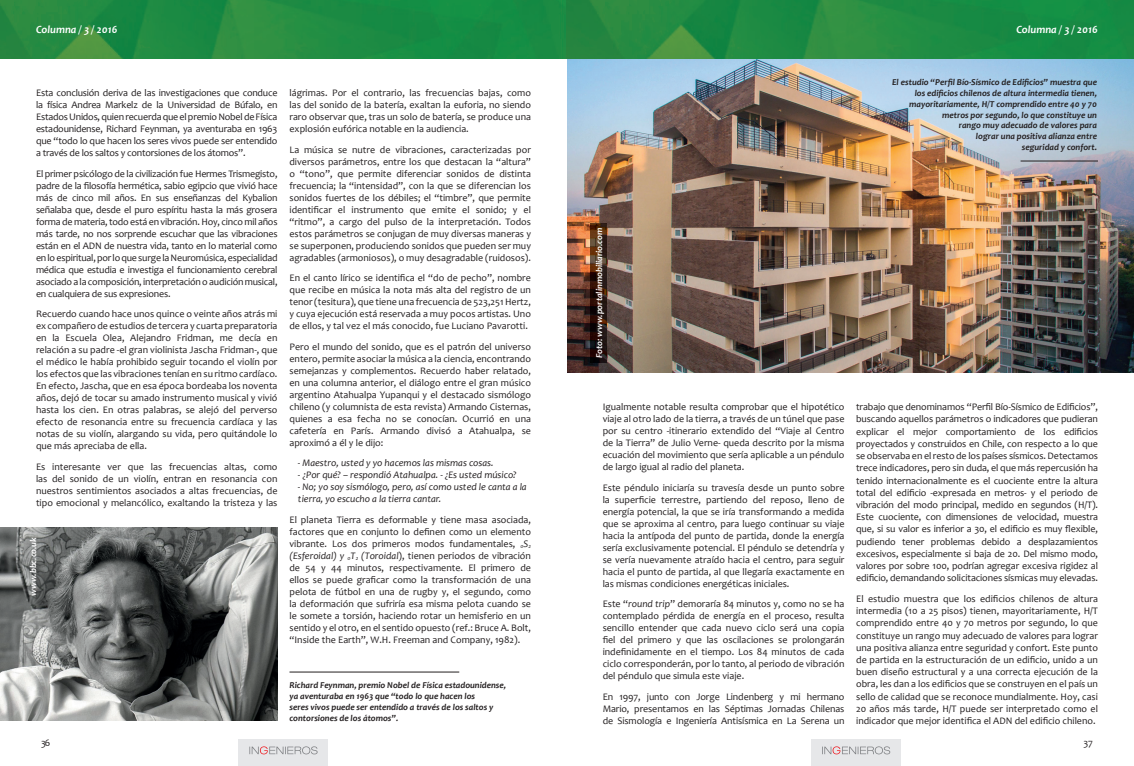
<style>
.page{position:relative;width:1134px;height:766px;background:#fff}
.page>*{position:absolute;margin:0;border:0;box-sizing:border-box;transform-origin:0 0}
.t1{font:italic 700 11px "Candara";color:#fff}
.t2{font:10px/12px "Candara";color:#231f20;text-align:justify}
.t3{font:italic 10px/12px "Candara";color:#231f20}
.t4{font:italic 700 9px/10.8px "Candara";color:#231f20}
.t5{font:italic 700 9px "Candara";color:#fff}
.s1{font-style:italic}
</style>
<div class="page">
<img style="left:567px;top:59px;width:567px;height:314px">
<img style="left:0;top:0;width:1134px;height:59px">
<div style="left:238px;top:738px;width:90px;height:27px;background:#e6e7e9"></div>
<svg style="left:249px;top:746px;width:69px;height:8px"></svg>
<div style="left:811px;top:738px;width:90px;height:27px;background:#e6e7e9"></div>
<svg style="left:822px;top:746px;width:68px;height:8px"></svg>
<hr style="left:289px;top:671px;width:170px;height:1px;background:#231f20">
<img style="left:0;top:527px;width:277px;height:193px">
<img style="left:591px;top:223px;width:16px;height:139px">
<hr style="left:1020px;top:161px;width:78px;height:1px;background:#231f20">
<p class="t1" style="left:36px;top:22px;width:83px">Columna / 3 / 2016</p>
<p class="t1" style="left:1016px;top:22px;width:83px">Columna / 3 / 2016</p>
<p class="t2" style="left:36px;top:87px;width:243px">Esta conclusión deriva de las investigaciones que conduce la física Andrea Markelz de la Universidad de Búfalo, en Estados Unidos, quien recuerda que el premio Nobel de Física estadounidense, Richard Feynman, ya aventuraba en 1963 que “todo lo que hacen los seres vivos puede ser entendido a través de los saltos y contorsiones de los átomos”.</p>
<p class="t2" style="left:36px;top:167px;width:243px">El primer psicólogo de la civilización fue Hermes Trismegisto, padre de la filosofía hermética, sabio egipcio que vivió hace más de cinco mil años. En sus enseñanzas del Kybalion señalaba que, desde el puro espíritu hasta la más grosera forma de materia, todo está en vibración. Hoy, cinco mil años más tarde, no nos sorprende escuchar que las vibraciones están en el ADN de nuestra vida, tanto en lo material como en lo espiritual, por lo que surge la Neuromúsica, especialidad médica que estudia e investiga el funcionamiento cerebral asociado a la composición, interpretación o audición musical, en cualquiera de sus expresiones.</p>
<p class="t2" style="left:36px;top:308px;width:243px">Recuerdo cuando hace unos quince o veinte años atrás mi ex compañero de estudios de tercera y cuarta preparatoria en la Escuela Olea, Alejandro Fridman, me decía en relación a su padre -el gran violinista Jascha Fridman-, que el médico le había prohibido seguir tocando el violín por los efectos que las vibraciones tenían en su ritmo cardíaco.<br>En efecto, Jascha, que en esa época bordeaba los noventa años, dejó de tocar su amado instrumento musical y vivió hasta los cien. En otras palabras, se alejó del perverso efecto de resonancia entre su frecuencia cardíaca y las notas de su violín, alargando su vida, pero quitándole lo que más apreciaba de ella.</p>
<p class="t2" style="left:36px;top:460px;width:243px">Es interesante ver que las frecuencias altas, como las del sonido de un violín, entran en resonancia con nuestros sentimientos asociados a altas frecuencias, de tipo emocional y melancólico, exaltando la tristeza y las</p>
<p class="t5" style="left:28px;top:595px;width:60px;rotate:-90deg">www.bbc.co.uk</p>
<p class="t2" style="left:289px;top:87px;width:243px">lágrimas. Por el contrario, las frecuencias bajas, como las del sonido de la batería, exaltan la euforia, no siendo raro observar que, tras un solo de batería, se produce una explosión eufórica notable en la audiencia.</p>
<p class="t2" style="left:289px;top:143px;width:243px">La música se nutre de vibraciones, caracterizadas por diversos parámetros, entre los que destacan la “altura” o “tono”, que permite diferenciar sonidos de distinta frecuencia; la “intensidad”, con la que se diferencian los sonidos fuertes de los débiles; el “timbre”, que permite identificar el instrumento que emite el sonido; y el “ritmo”, a cargo del pulso de la interpretación. Todos estos parámetros se conjugan de muy diversas maneras y se superponen, produciendo sonidos que pueden ser muy agradables (armoniosos), o muy desagradable (ruidosos).</p>
<p class="t2" style="left:289px;top:272px;width:243px">En el canto lírico se identifica el “do de pecho”, nombre que recibe en música la nota más alta del registro de un tenor (tesitura), que tiene una frecuencia de 523,251 Hertz, y cuya ejecución está reservada a muy pocos artistas. Uno de ellos, y tal vez el más conocido, fue Luciano Pavarotti.</p>
<p class="t2" style="left:289px;top:340px;width:243px">Pero el mundo del sonido, que es el patrón del universo entero, permite asociar la música a la ciencia, encontrando semejanzas y complementos. Recuerdo haber relatado, en una columna anterior, el diálogo entre el gran músico argentino Atahualpa Yupanqui y el destacado sismólogo chileno (y columnista de esta revista) Armando Cisternas, quienes a esa fecha no se conocían. Ocurrió en una cafetería en París. Armando divisó a Atahualpa, se aproximó a él y le dijo:</p>
<p class="t3" style="left:298px;top:457px;width:197px">- Maestro, usted y yo hacemos las mismas cosas.</p>
<p class="t3" style="left:298px;top:469px;width:220px">- ¿Por qué? – respondió Atahualpa. - ¿Es usted músico?</p>
<p class="t3" style="left:298px;top:481px;width:230px">- No; yo soy sismólogo, pero, así como usted le canta a la tierra, yo escucho a la tierra cantar.</p>
<p class="t2" style="left:289px;top:513px;width:243px">El planeta Tierra es deformable y tiene masa asociada, factores que en conjunto lo definen como un elemento vibrante. Los dos primeros modos fundamentales, <sub>0</sub><span class="s1">S</span><sub>2 </sub><span class="s1">(Esferoidal) y</span> <sub>0</sub><span class="s1">T</span><sub>2</sub> <span class="s1">(Toroidal</span>), tienen periodos de vibración de 54 y 44 minutos, respectivamente. El primero de ellos se puede graficar como la transformación de una pelota de fútbol en una de rugby y, el segundo, como la deformación que sufriría esa misma pelota cuando se le somete a torsión, haciendo rotar un hemisferio en un sentido y el otro, en el sentido opuesto (ref.: Bruce A. Bolt, “Inside the Earth”, W.H. Freeman and Company, 1982).</p>
<p class="t4" style="left:289px;top:680px;width:218px">Richard Feynman, premio Nobel de Física estadounidense, ya aventuraba en 1963 que “todo lo que hacen los<br>seres vivos puede ser entendido a través de los saltos y contorsiones de los átomos”.</p>
<p class="t4" style="left:892px;top:77px;width:206px;text-align:right">El estudio “Perfil Bío-Sísmico de Edificios” muestra que los edificios chilenos de altura intermedia tienen, mayoritariamente, H/T comprendido entre 40 y 70 metros por segundo, lo que constituye un<br>rango muy adecuado de valores para<br>lograr una positiva alianza entre<br>seguridad y confort.</p>
<p class="t5" style="left:594px;top:358px;width:132px;rotate:-90deg">Foto: www.portalinmobiliario.com</p>
<p class="t2" style="left:603px;top:401px;width:243px">Igualmente notable resulta comprobar que el hipotético viaje al otro lado de la tierra, a través de un túnel que pase por su centro -itinerario extendido del “Viaje al Centro de la Tierra” de Julio Verne- queda descrito por la misma ecuación del movimiento que sería aplicable a un péndulo de largo igual al radio del planeta.</p>
<p class="t2" style="left:603px;top:481px;width:243px">Este péndulo iniciaría su travesía desde un punto sobre la superficie terrestre, partiendo del reposo, lleno de energía potencial, la que se iría transformando a medida que se aproxima al centro, para luego continuar su viaje hacia la antípoda del punto de partida, donde la energía sería exclusivamente potencial. El péndulo se detendría y se vería nuevamente atraído hacia el centro, para seguir hacia el punto de partida, al que llegaría exactamente en las mismas condiciones energéticas iniciales.</p>
<p class="t2" style="left:603px;top:598px;width:243px">Este “<span class="s1">round trip</span>” demoraría 84 minutos y, como no se ha contemplado pérdida de energía en el proceso, resulta sencillo entender que cada nuevo ciclo será una copia fiel del primero y que las oscilaciones se prolongarán indefinidamente en el tiempo. Los 84 minutos de cada ciclo corresponderán, por lo tanto, al periodo de vibración del péndulo que simula este viaje.</p>
<p class="t2" style="left:603px;top:690px;width:243px">En 1997, junto con Jorge Lindenberg y mi hermano Mario, presentamos en las Séptimas Jornadas Chilenas de Sismología e Ingeniería Antisísmica en La Serena un</p>
<p class="t2" style="left:856px;top:401px;width:243px">trabajo que denominamos “Perfil Bío-Sísmico de Edificios”, buscando aquellos parámetros o indicadores que pudieran explicar el mejor comportamiento de los edificios proyectados y construidos en Chile, con respecto a lo que se observaba en el resto de los países sísmicos. Detectamos trece indicadores, pero sin duda, el que más repercusión ha tenido internacionalmente es el cuociente entre la altura total del edificio -expresada en metros- y el periodo de vibración del modo principal, medido en segundos (H/T).<br>Este cuociente, con dimensiones de velocidad, muestra que, si su valor es inferior a 30, el edificio es muy flexible, pudiendo tener problemas debido a desplazamientos excesivos, especialmente si baja de 20. Del mismo modo, valores por sobre 100, podrían agregar excesiva rigidez al edificio, demandando solicitaciones sísmicas muy elevadas.</p>
<p class="t2" style="left:856px;top:592px;width:243px">El estudio muestra que los edificios chilenos de altura intermedia (10 a 25 pisos) tienen, mayoritariamente, H/T comprendido entre 40 y 70 metros por segundo, lo que constituye un rango muy adecuado de valores para lograr una positiva alianza entre seguridad y confort. Este punto de partida en la estructuración de un edificio, unido a un buen diseño estructural y a una correcta ejecución de la obra, les dan a los edificios que se construyen en el país un sello de calidad que se reconoce mundialmente. Hoy, casi 20 años más tarde, H/T puede ser interpretado como el indicador que mejor identifica el ADN del edificio chileno.</p>
<p class="t2" style="left:41px;top:736px;width:11px">36</p>
<p class="t2" style="left:1083px;top:736px;width:11px">37</p>
</div>
